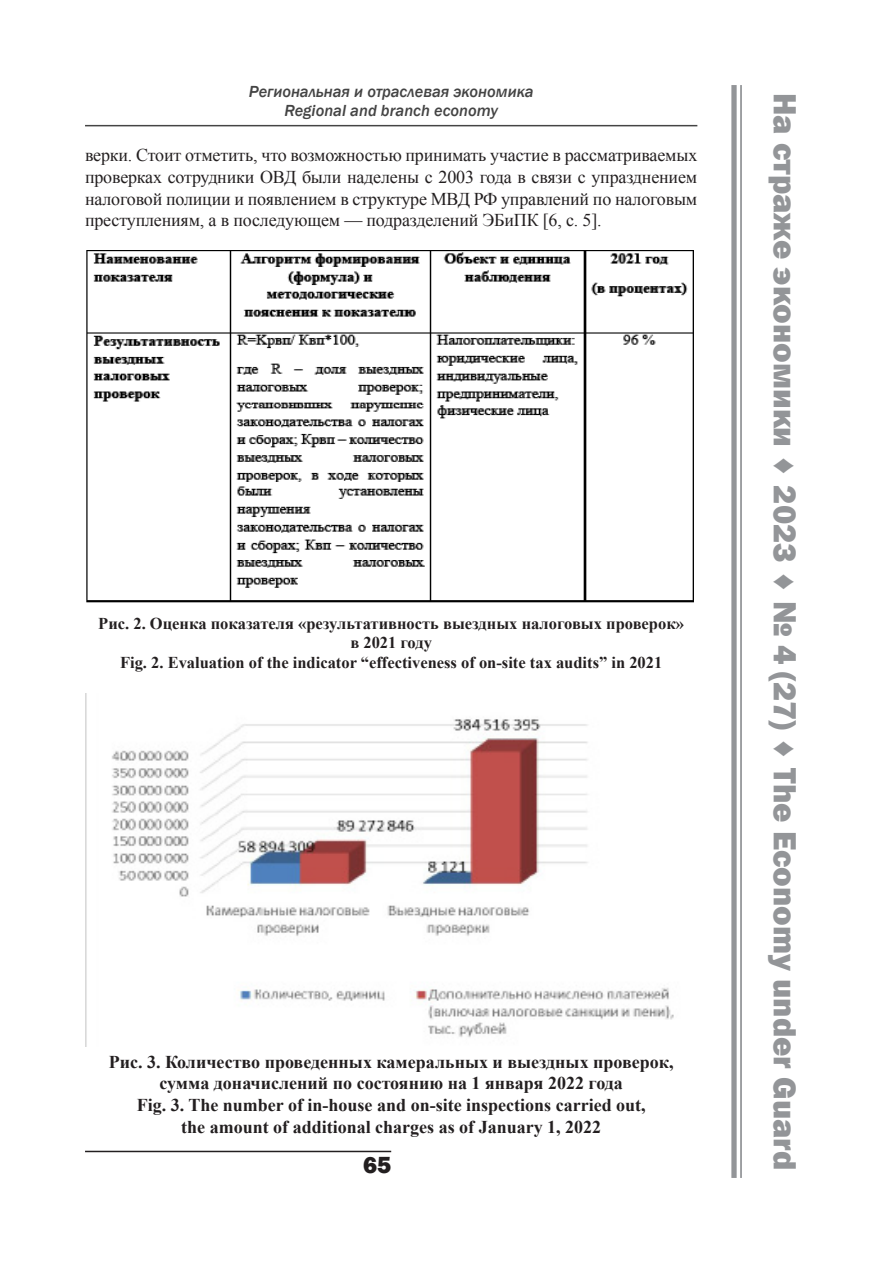
<style>
.page{position:relative;width:893px;height:1263px;background:#fff}
.page>*{position:absolute;margin:0;border:0;box-sizing:border-box;transform-origin:0 0}
.t1{font:800 33px "Franklin Gothic";color:#939598}
.t2{font:800 24px "Franklin Gothic";color:#231f20}
.t3{font:18px/21.6px "Times New Roman";letter-spacing:-.01em;color:#231f20;text-align:justify}
.BodyText{font:700 18px/21.6px "Times New Roman";color:#231f20;text-align:center}
.BodyText-2{font:700 16.5px/19.8px "Times New Roman";color:#231f20;text-align:center}
.t4{font:italic 500 16.5px/19.8px "Franklin Gothic";color:#444;text-align:center}
</style>
<div class="page">
<hr style="left:85px;top:1151px;width:306px;height:1px;background:#231f20">
<hr style="left:740px;top:85px;width:2px;height:1093px;background:#939598">
<div style="left:731px;top:85px;width:6px;height:1093px;background:#939598"></div>
<hr style="left:85px;top:125px;width:612px;height:1px;background:#444">
<img style="left:86px;top:251px;width:607px;height:352px">
<img style="left:85px;top:693px;width:589px;height:353px">
<p class="t4" style="left:249px;top:81px;width:286px">Региональная и отраслевая экономика<br>Regional and branch economy</p>
<p class="t3" style="left:85px;top:144px;width:614px">верки. Стоит отметить, что возможностью принимать участие в рассматриваемых проверках сотрудники ОВД были наделены с 2003 года в связи с упразднением налоговой полиции и появлением в структуре МВД РФ управлений по налоговым преступлениям, а в последующем — подразделений ЭБиПК [6, с. 5].</p>
<p class="BodyText-2" style="left:98px;top:613px;width:587px">Рис. 2. Оценка показателя «результативность выездных налоговых проверок» в 2021 году</p>
<p class="BodyText-2" style="left:120px;top:652px;width:544px">Fig. 2. Evaluation of the indicator “effectiveness of on-site tax audits” in 2021</p>
<p class="BodyText" style="left:109px;top:1050px;width:566px">Рис. 3. Количество проведенных камеральных и выездных проверок, сумма доначислений по состоянию на 1 января 2022 года</p>
<p class="BodyText" style="left:137px;top:1094px;width:510px">Fig. 3. The number of in-house and on-site inspections carried out, the amount of additional charges as of January 1, 2022</p>
<h2 class="t2" style="left:363px;top:1150px;width:30px">65</h2>
<h1 class="t1" style="left:806px;top:93px;width:1079px;rotate:90deg">На страже экономики ♦ 2023 ♦ № 4 (27) ♦ The Economy under Guard</h1>
</div>
